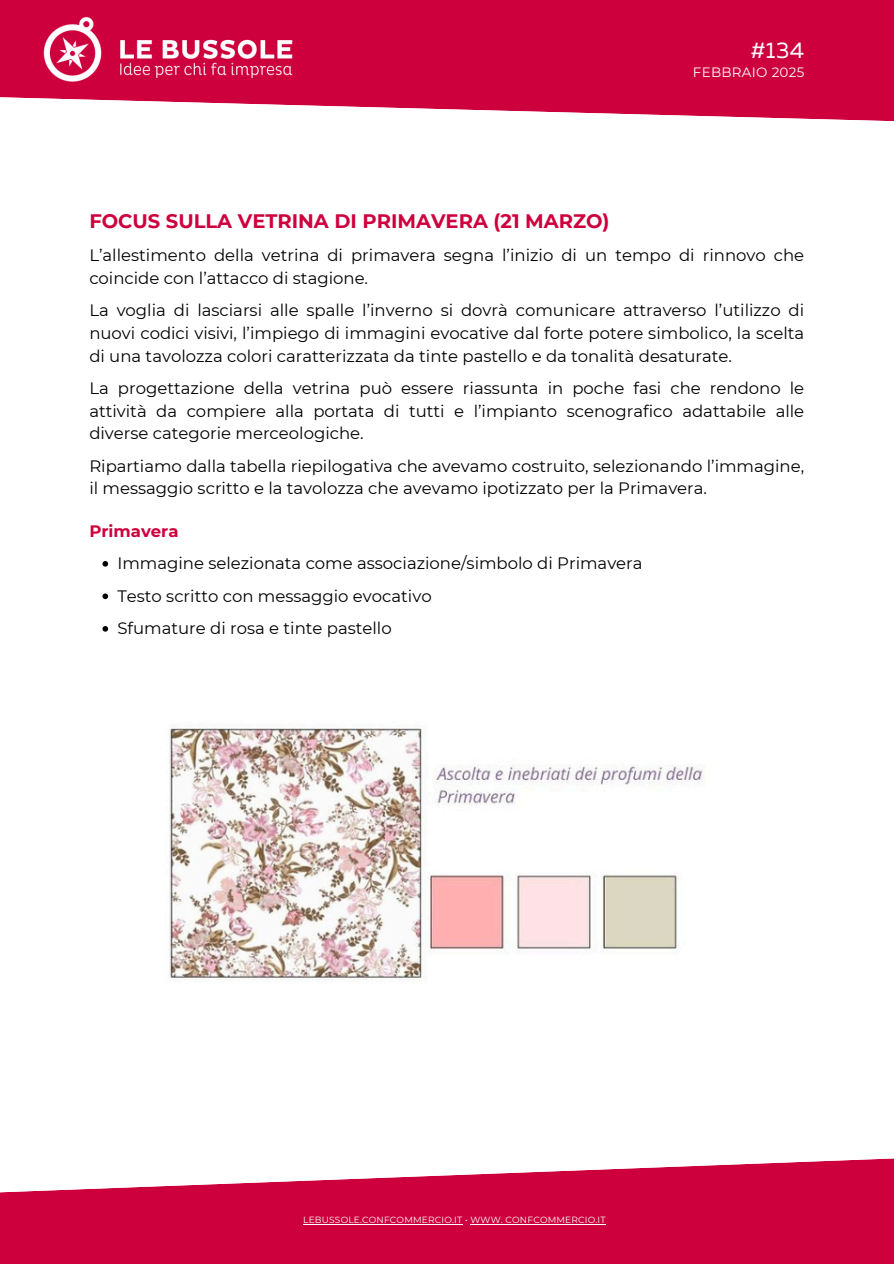
<style>
.page{position:relative;width:894px;height:1264px;background:#fff}
.page>*{position:absolute;margin:0;border:0;box-sizing:border-box;transform-origin:0 0}
.t1{font:22.5px "Muller";color:#fff}
.t2{font:700 19.5px "Montserrat";color:#cd003d}
.t3{font:16.5px/22.5px "Montserrat";color:#000}
.t4{font:700 16.5px "Montserrat";color:#cd003d}
.t5{font:13.5px "Montserrat";letter-spacing:.02em;color:#fff}
.t6{font:9px "Montserrat";letter-spacing:.02em;color:#fff}
</style>
<div class="page">
<svg style="left:0;top:1158px;width:893px;height:105px;fill:#cd003d"></svg>
<hr style="left:303px;top:1223px;width:159px;height:1px;background:#fff">
<hr style="left:470px;top:1223px;width:135px;height:1px;background:#fff">
<svg style="left:0;top:0;width:893px;height:121px;background:#d32156"></svg>
<img style="left:30px;top:3px;width:279px;height:93px">
<img style="left:169px;top:728px;width:534px;height:252px">
<svg style="left:102px;top:561px;width:6px;height:5px"></svg>
<svg style="left:102px;top:593px;width:6px;height:6px"></svg>
<svg style="left:102px;top:626px;width:6px;height:5px"></svg>
<p class="t1" style="left:750px;top:41px;width:55px">#134</p>
<p class="t5" style="left:692px;top:64px;width:113px">FEBBRAIO 2025</p>
<h1 class="t2" style="left:89px;top:209px;width:521px">FOCUS SULLA VETRINA DI PRIMAVERA (21 MARZO)</h1>
<h3 class="t3" style="left:89px;top:244px;width:716px">L’allestimento della vetrina di primavera segna l’inizio di un tempo di rinnovo che coincide con l’attacco di stagione.</h3>
<h3 class="t3" style="left:89px;top:299px;width:716px;text-align:justify">La voglia di lasciarsi alle spalle l’inverno si dovrà comunicare attraverso l’utilizzo di nuovi codici visivi, l’impiego di immagini evocative dal forte potere simbolico, la scelta di una tavolozza colori caratterizzata da tinte pastello e da tonalità desaturate.</h3>
<h3 class="t3" style="left:89px;top:377px;width:716px;text-align:justify">La progettazione della vetrina può essere riassunta in poche fasi che rendono le attività da compiere alla portata di tutti e l’impianto scenografico adattabile alle diverse categorie merceologiche.</h3>
<h3 class="t3" style="left:89px;top:454px;width:716px">Ripartiamo dalla tabella riepilogativa che avevamo costruito, selezionando l’immagine, il messaggio scritto e la tavolozza che avevamo ipotizzato per la Primavera.</h3>
<h2 class="t4" style="left:89px;top:520px;width:91px">Primavera</h2>
<p class="t3" style="left:117px;top:552px;width:526px">Immagine selezionata come associazione/simbolo di Primavera</p>
<p class="t3" style="left:117px;top:584px;width:315px">Testo scritto con messaggio evocativo</p>
<p class="t3" style="left:117px;top:617px;width:276px">Sfumature di rosa e tinte pastello</p>
<h4 class="t6" style="left:303px;top:1214px;width:304px">LEBUSSOLE.CONFCOMMERCIO.IT • WWW. CONFCOMMERCIO.IT</h4>
</div>
